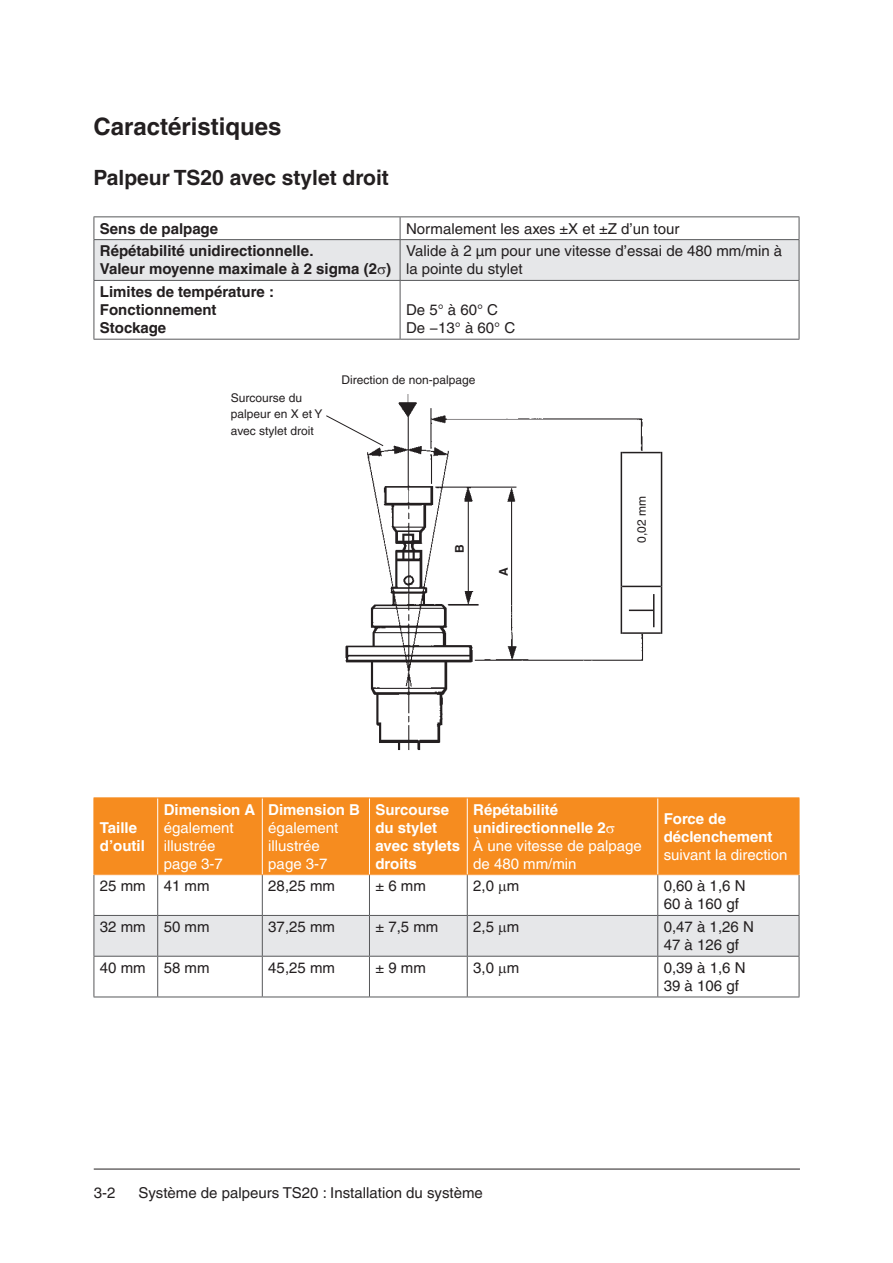
<style>
.page{position:relative;width:893px;height:1263px;background:#fff}
.page>*{position:absolute;margin:0;border:0;box-sizing:border-box;transform-origin:0 0}
.Heading_1__16pt_bold{font:700 24px "Helvetica LT Pro";color:#231f20}
.Heading_2__14pt_bold{font:700 21px "Helvetica LT Pro";color:#231f20}
.Table_body_left_aligned_10pt{font:15px/18px "Helvetica LT Pro";color:#231f20}
.Table_body_left_aligned_10pt-2{font:700 15px "Helvetica LT Pro";color:#231f20}
.Table_body_left_aligned_10pt_White_Bold{font:700 15px/18px "Helvetica LT Pro";color:#fff}
.Column_1_bold_text_10pt_White{font:15px/18px "Helvetica LT Pro";color:#fff}
.Table_body_left_aligned_10pt_White_Bold-2{font:15px/18px "Helvetica LT Pro";color:#fff}
.Column_1_bold_text_10pt_White-2{font:700 15px "Helvetica LT Pro";color:#fff}
._8pt_Body_Text{font:12px/16.5px "Helvetica LT Pro";color:#231f20}
._8pt_Body_Text_Bold{font:700 12px "Helvetica LT Pro";color:#231f20}
</style>
<div class="page">
<hr style="left:94px;top:1169px;width:706px;height:1px;background:#231f20">
<img style="left:345px;top:395px;width:303px;height:356px">
<svg style="left:326px;top:415px;width:58px;height:32px"></svg>
<hr style="left:94px;top:216px;width:306px;height:1px;background:#57585a">
<hr style="left:400px;top:216px;width:399px;height:1px;background:#57585a">
<hr style="left:94px;top:280px;width:306px;height:1px;background:#57585a">
<hr style="left:94px;top:281px;width:1px;height:58px;background:#57585a">
<hr style="left:400px;top:280px;width:399px;height:1px;background:#57585a">
<hr style="left:400px;top:281px;width:1px;height:58px;background:#57585a">
<hr style="left:799px;top:281px;width:1px;height:58px;background:#57585a">
<hr style="left:94px;top:339px;width:306px;height:1px;background:#57585a">
<hr style="left:400px;top:339px;width:399px;height:1px;background:#57585a">
<div style="left:95px;top:798px;width:704px;height:76px;background:#f68c1f"></div>
<hr style="left:157px;top:798px;width:1px;height:76px;background:#fff">
<hr style="left:262px;top:798px;width:1px;height:76px;background:#fff">
<hr style="left:369px;top:798px;width:1px;height:76px;background:#fff">
<hr style="left:467px;top:798px;width:1px;height:76px;background:#fff">
<hr style="left:657px;top:798px;width:1px;height:76px;background:#fff">
<hr style="left:157px;top:875px;width:1px;height:40px;background:#57585a">
<hr style="left:262px;top:875px;width:1px;height:40px;background:#57585a">
<hr style="left:369px;top:875px;width:1px;height:40px;background:#57585a">
<hr style="left:467px;top:875px;width:1px;height:40px;background:#57585a">
<hr style="left:657px;top:875px;width:1px;height:40px;background:#57585a">
<hr style="left:94px;top:956px;width:64px;height:1px;background:#57585a">
<hr style="left:158px;top:956px;width:104px;height:1px;background:#57585a">
<hr style="left:157px;top:956px;width:1px;height:40px;background:#57585a">
<hr style="left:262px;top:956px;width:107px;height:1px;background:#57585a">
<hr style="left:262px;top:956px;width:1px;height:40px;background:#57585a">
<hr style="left:369px;top:956px;width:98px;height:1px;background:#57585a">
<hr style="left:369px;top:956px;width:1px;height:40px;background:#57585a">
<hr style="left:467px;top:956px;width:191px;height:1px;background:#57585a">
<hr style="left:467px;top:956px;width:1px;height:40px;background:#57585a">
<hr style="left:658px;top:956px;width:141px;height:1px;background:#57585a">
<hr style="left:657px;top:956px;width:1px;height:40px;background:#57585a">
<hr style="left:94px;top:874px;width:64px;height:1px;background:#f9a149">
<hr style="left:158px;top:874px;width:104px;height:1px;background:#f9a149">
<hr style="left:262px;top:874px;width:107px;height:1px;background:#f9a149">
<hr style="left:369px;top:874px;width:98px;height:1px;background:#f9a149">
<hr style="left:467px;top:874px;width:191px;height:1px;background:#f9a149">
<hr style="left:658px;top:874px;width:141px;height:1px;background:#f9a149">
<hr style="left:94px;top:875px;width:1px;height:40px;background:#57585a">
<hr style="left:799px;top:875px;width:1px;height:40px;background:#57585a">
<hr style="left:799px;top:916px;width:1px;height:40px;background:#57585a">
<hr style="left:94px;top:956px;width:1px;height:40px;background:#57585a">
<hr style="left:799px;top:956px;width:1px;height:40px;background:#57585a">
<hr style="left:94px;top:996px;width:64px;height:1px;background:#57585a">
<hr style="left:158px;top:996px;width:104px;height:1px;background:#57585a">
<hr style="left:262px;top:996px;width:107px;height:1px;background:#57585a">
<hr style="left:369px;top:996px;width:98px;height:1px;background:#57585a">
<hr style="left:467px;top:996px;width:191px;height:1px;background:#57585a">
<hr style="left:658px;top:996px;width:141px;height:1px;background:#57585a">
<hr style="left:94px;top:797px;width:64px;height:1px;background:#f68c1f">
<hr style="left:94px;top:798px;width:1px;height:76px;background:#f68c1f">
<hr style="left:158px;top:797px;width:104px;height:1px;background:#f68c1f">
<hr style="left:262px;top:797px;width:107px;height:1px;background:#f68c1f">
<hr style="left:369px;top:797px;width:98px;height:1px;background:#f68c1f">
<hr style="left:467px;top:797px;width:191px;height:1px;background:#f68c1f">
<hr style="left:658px;top:797px;width:141px;height:1px;background:#f68c1f">
<hr style="left:799px;top:798px;width:1px;height:76px;background:#f68c1f">
<div style="left:621px;top:452px;width:41px;height:182px;background:#fff"></div>
<hr style="left:621px;top:586px;width:1px;height:48px;background:#231f20">
<hr style="left:622px;top:632px;width:39px;height:2px;background:#231f20">
<hr style="left:621px;top:452px;width:1px;height:134px;background:#231f20">
<hr style="left:622px;top:586px;width:39px;height:1px;background:#231f20">
<hr style="left:622px;top:452px;width:39px;height:1px;background:#231f20">
<hr style="left:661px;top:586px;width:1px;height:48px;background:#231f20">
<hr style="left:661px;top:452px;width:1px;height:134px;background:#231f20">
<hr style="left:653px;top:594px;width:1px;height:33px;background:#231f20">
<svg style="left:629px;top:610px;width:24px;height:1px"></svg>
<svg style="left:94px;top:217px;width:706px;height:63px"></svg>
<svg style="left:606px;top:826px;width:9px;height:7px"></svg>
<div style="left:94px;top:915px;width:705px;height:41px;background:#e6e7e9"></div>
<p class="Heading_1__16pt_bold" style="left:94px;top:112px;width:190px">Caractéristiques</p>
<p class="Heading_2__14pt_bold" style="left:94px;top:165px;width:297px">Palpeur TS20 avec stylet droit</p>
<p class="Table_body_left_aligned_10pt-2" style="left:100px;top:219px;width:120px">Sens de palpage</p>
<p class="Table_body_left_aligned_10pt" style="left:406px;top:219px;width:275px">Normalement les axes ±X et ±Z d’un tour</p>
<p class="Table_body_left_aligned_10pt-2" style="left:100px;top:242px;width:215px">Répétabilité unidirectionnelle.</p>
<p class="Table_body_left_aligned_10pt-2" style="left:100px;top:260px;width:293px">Valeur moyenne maximale à 2 sigma (2 )</p>
<p class="Table_body_left_aligned_10pt" style="left:406px;top:242px;width:378px">Valide à 2 μm pour une vitesse d’essai de 480 mm/min à la pointe du stylet</p>
<p class="Table_body_left_aligned_10pt-2" style="left:100px;top:283px;width:176px">Limites de température :</p>
<p class="Table_body_left_aligned_10pt-2" style="left:100px;top:301px;width:118px">Fonctionnement</p>
<p class="Table_body_left_aligned_10pt-2" style="left:100px;top:319px;width:68px">Stockage</p>
<p class="_8pt_Body_Text" style="left:231px;top:389px;width:93px">Surcourse du palpeur en X et Y avec stylet droit</p>
<p class="Table_body_left_aligned_10pt" style="left:406px;top:301px;width:94px">De 5° à 60° C</p>
<p class="Table_body_left_aligned_10pt" style="left:406px;top:319px;width:111px">De −13° à 60° C</p>
<p class="_8pt_Body_Text" style="left:341px;top:372px;width:136px">Direction de non-palpage</p>
<p class="_8pt_Body_Text_Bold" style="left:452px;top:553px;width:10px;rotate:-90deg">B</p>
<p class="_8pt_Body_Text_Bold" style="left:496px;top:576px;width:10px;rotate:-90deg">A</p>
<p class="_8pt_Body_Text" style="left:633px;top:543px;width:48px;rotate:-90deg">0,02 mm</p>
<p class="Table_body_left_aligned_10pt_White_Bold" style="left:100px;top:818px;width:46px">Taille d’outil</p>
<p class="Column_1_bold_text_10pt_White-2" style="left:164px;top:800px;width:93px">Dimension A</p>
<p class="Column_1_bold_text_10pt_White" style="left:164px;top:818px;width:72px">également illustrée page 3-7</p>
<p class="Column_1_bold_text_10pt_White-2" style="left:268px;top:800px;width:93px">Dimension B</p>
<p class="Column_1_bold_text_10pt_White" style="left:268px;top:818px;width:72px">également illustrée page 3-7</p>
<p class="Table_body_left_aligned_10pt_White_Bold" style="left:375px;top:800px;width:86px">Surcourse du stylet avec stylets droits</p>
<p class="Table_body_left_aligned_10pt_White_Bold" style="left:473px;top:800px;width:134px">Répétabilité unidirectionnelle 2</p>
<p class="Table_body_left_aligned_10pt_White_Bold-2" style="left:473px;top:836px;width:170px">À une vitesse de palpage de 480 mm/min</p>
<p class="Table_body_left_aligned_10pt_White_Bold" style="left:664px;top:809px;width:110px">Force de déclenchement</p>
<p class="Table_body_left_aligned_10pt_White_Bold-2" style="left:664px;top:845px;width:125px">suivant la direction</p>
<p class="Table_body_left_aligned_10pt" style="left:100px;top:877px;width:47px">25 mm</p>
<p class="Table_body_left_aligned_10pt" style="left:164px;top:877px;width:47px">41 mm</p>
<p class="Table_body_left_aligned_10pt" style="left:268px;top:877px;width:68px">28,25 mm</p>
<p class="Table_body_left_aligned_10pt" style="left:375px;top:877px;width:52px">± 6 mm</p>
<p class="Table_body_left_aligned_10pt" style="left:473px;top:877px;width:48px">2,0 m</p>
<p class="Table_body_left_aligned_10pt" style="left:664px;top:877px;width:83px">0,60 à 1,6 N</p>
<p class="Table_body_left_aligned_10pt" style="left:664px;top:895px;width:77px">60 à 160 gf</p>
<p class="Table_body_left_aligned_10pt" style="left:100px;top:918px;width:47px">32 mm</p>
<p class="Table_body_left_aligned_10pt" style="left:164px;top:918px;width:47px">50 mm</p>
<p class="Table_body_left_aligned_10pt" style="left:268px;top:918px;width:68px">37,25 mm</p>
<p class="Table_body_left_aligned_10pt" style="left:375px;top:918px;width:64px">± 7,5 mm</p>
<p class="Table_body_left_aligned_10pt" style="left:473px;top:918px;width:48px">2,5 m</p>
<p class="Table_body_left_aligned_10pt" style="left:664px;top:918px;width:92px">0,47 à 1,26 N</p>
<p class="Table_body_left_aligned_10pt" style="left:664px;top:936px;width:77px">47 à 126 gf</p>
<p class="Table_body_left_aligned_10pt" style="left:100px;top:959px;width:47px">40 mm</p>
<p class="Table_body_left_aligned_10pt" style="left:164px;top:959px;width:47px">58 mm</p>
<p class="Table_body_left_aligned_10pt" style="left:268px;top:959px;width:68px">45,25 mm</p>
<p class="Table_body_left_aligned_10pt" style="left:375px;top:959px;width:52px">± 9 mm</p>
<p class="Table_body_left_aligned_10pt" style="left:473px;top:959px;width:48px">3,0 m</p>
<p class="Table_body_left_aligned_10pt" style="left:664px;top:959px;width:83px">0,39 à 1,6 N</p>
<p class="Table_body_left_aligned_10pt" style="left:664px;top:977px;width:77px">39 à 106 gf</p>
<p class="Table_body_left_aligned_10pt" style="left:94px;top:1184px;width:23px">3-2</p>
<p class="Table_body_left_aligned_10pt" style="left:138px;top:1184px;width:346px">Système de palpeurs TS20 : Installation du système</p>
</div>
